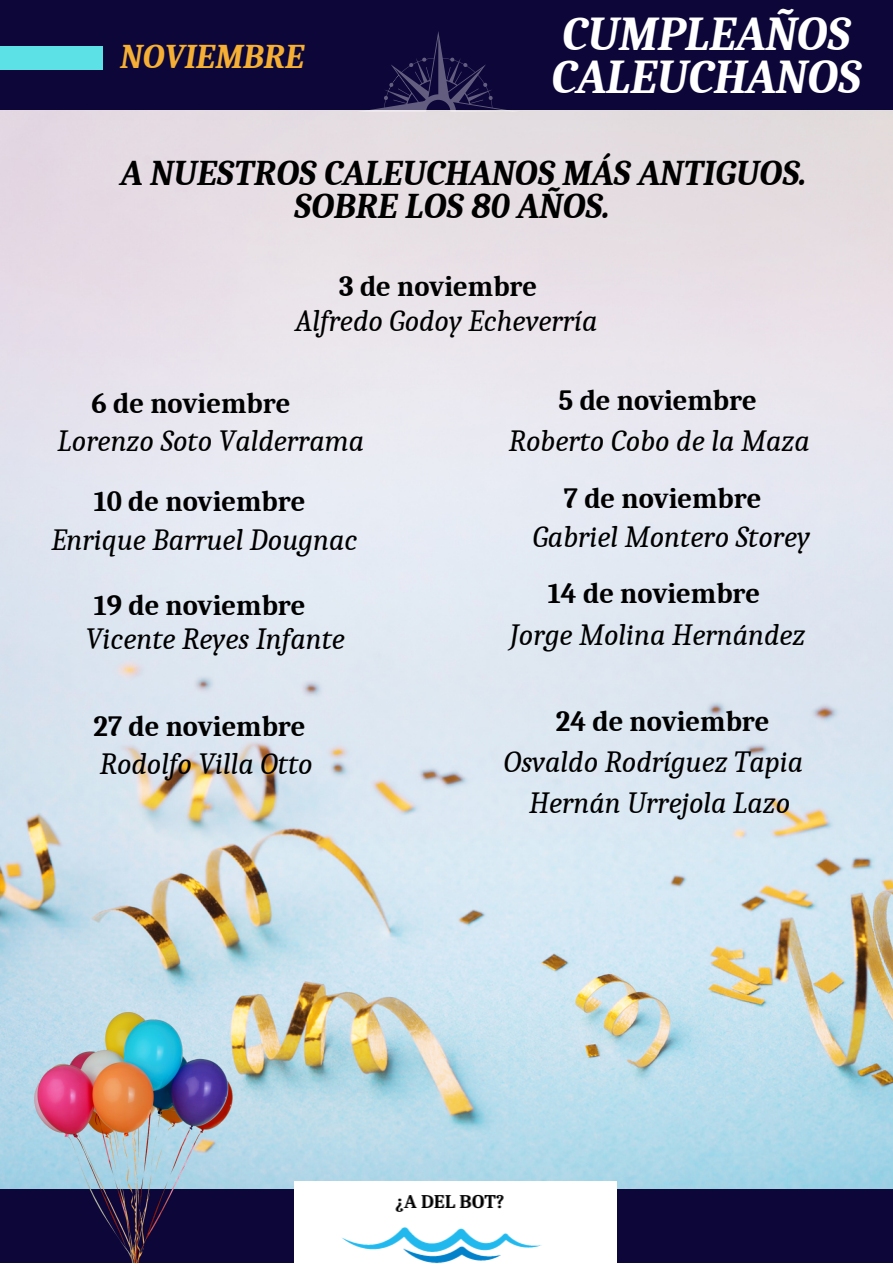
<style>
.page{position:relative;width:893px;height:1264px;background:#fff}
.page>*{position:absolute;margin:0;border:0;box-sizing:border-box;transform-origin:0 0}
.t1{font:italic 700 47.1px "Caladea";color:#fff}
.t2{font:italic 700 35.1px/32.5px "Caladea";color:#000}
.t3{font:italic 700 33.75px "Caladea";color:#f4af34}
.t4{font:italic 30px "Caladea";color:#000}
.t5{font:700 28.5px "Caladea";color:#000}
</style>
<div class="page">
<div style="left:0;top:1183px;width:892px;height:79px;background:#0d0639"></div>
<img style="left:0;top:110px;width:892px;height:1078px">
<div style="left:0;top:0;width:892px;height:110px;background:#0d0639"></div>
<div style="left:0;top:46px;width:103px;height:23px;background:#5ce1e6"></div>
<svg style="left:357px;top:31px;width:162px;height:81px"></svg>
<img style="left:35px;top:1012px;width:197px;height:250px">
<img style="left:295px;top:1181px;width:321px;height:81px">
<p class="t3" style="left:120px;top:38px;width:185px">NOVIEMBRE</p>
<p class="t1" style="left:562px;top:7px;width:290px">CUMPLEAÑOS</p>
<p class="t1" style="left:551px;top:51px;width:311px">CALEUCHANOS</p>
<p class="t2" style="left:294px;top:157px;width:514px;text-indent:-173px">A NUESTROS CALEUCHANOS MÁS ANTIGUOS.<br>SOBRE LOS 80 AÑOS.</p>
<p class="t5" style="left:339px;top:270px;width:199px">3 de noviembre</p>
<p class="t4" style="left:295px;top:304px;width:304px">Alfredo Godoy Echeverría</p>
<p class="t5" style="left:91px;top:387px;width:200px">6 de noviembre</p>
<p class="t4" style="left:58px;top:424px;width:308px">Lorenzo Soto Valderrama</p>
<p class="t5" style="left:558px;top:384px;width:200px">5 de noviembre</p>
<p class="t4" style="left:509px;top:424px;width:302px">Roberto Cobo de la Maza</p>
<p class="t5" style="left:94px;top:485px;width:213px">10 de noviembre</p>
<p class="t5" style="left:564px;top:482px;width:199px">7 de noviembre</p>
<p class="t4" style="left:51px;top:523px;width:307px">Enrique Barruel Dougnac</p>
<p class="t4" style="left:532px;top:519px;width:279px">Gabriel Montero Storey</p>
<p class="t5" style="left:94px;top:589px;width:213px">19 de noviembre</p>
<p class="t5" style="left:548px;top:577px;width:214px">14 de noviembre</p>
<p class="t4" style="left:86px;top:621px;width:260px">Vicente Reyes Infante</p>
<p class="t4" style="left:510px;top:617px;width:297px">Jorge Molina Hernández</p>
<p class="t5" style="left:94px;top:710px;width:213px">27 de noviembre</p>
<p class="t5" style="left:556px;top:705px;width:215px">24 de noviembre</p>
<p class="t4" style="left:100px;top:747px;width:214px">Rodolfo Villa Otto</p>
<p class="t4" style="left:504px;top:745px;width:301px">Osvaldo Rodríguez Tapia</p>
<p class="t4" style="left:529px;top:786px;width:263px">Hernán Urrejola Lazo</p>
</div>
